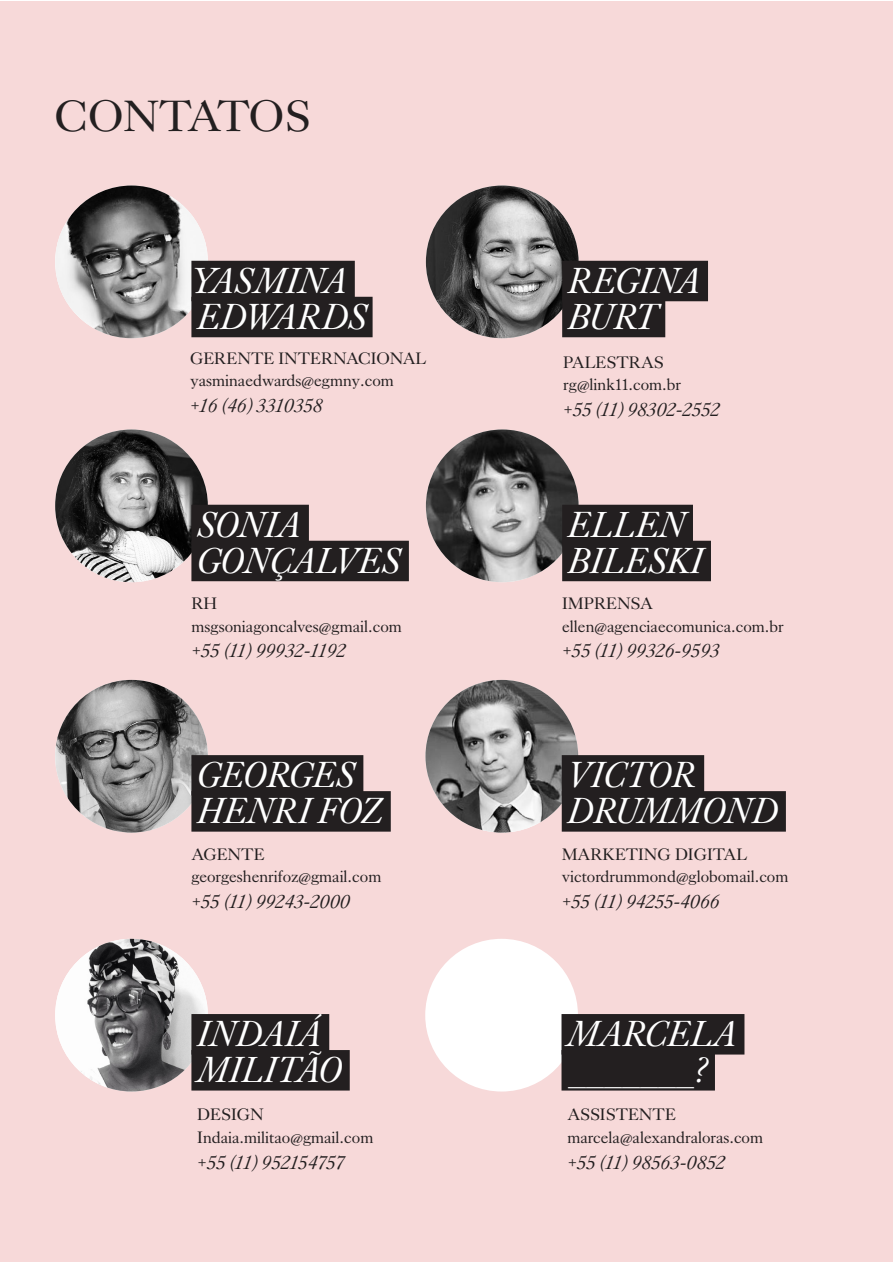
<style>
.page{position:relative;width:893px;height:1263px;background:#fff}
.page>*{position:absolute;margin:0;border:0;box-sizing:border-box;transform-origin:0 0}
.Titulo{font:43.5px "Kings Caslon Display";letter-spacing:-.01em;color:#231f20}
.NOME{font:italic 36px "Kings Caslon Display";color:#fff}
.Texto{font:italic 19.5px "Kings Caslon Display";color:#231f20}
.Texto-2{font:16.5px "Kings Caslon Display";color:#231f20}
</style>
<div class="page">
<div style="left:0;top:1px;width:893px;height:1261px;background:#f7d9d9"></div>
<img style="left:55px;top:186px;width:153px;height:152px;border-radius:76px">
<img style="left:426px;top:186px;width:153px;height:152px;border-radius:76px">
<div style="left:191px;top:261px;width:164px;height:40px;background:#231f20"></div>
<div style="left:191px;top:297px;width:182px;height:40px;background:#231f20"></div>
<div style="left:562px;top:261px;width:146px;height:40px;background:#231f20"></div>
<div style="left:562px;top:297px;width:103px;height:40px;background:#231f20"></div>
<img style="left:55px;top:939px;width:153px;height:152px;border-radius:76px">
<div style="left:191px;top:1014px;width:138px;height:40px;background:#231f20"></div>
<div style="left:191px;top:1050px;width:159px;height:40px;background:#231f20"></div>
<div style="left:425px;top:939px;width:153px;height:152px;background:#fff;border-radius:50%"></div>
<div style="left:561px;top:1014px;width:183px;height:40px;background:#231f20"></div>
<div style="left:561px;top:1050px;width:154px;height:40px;background:#231f20"></div>
<img style="left:55px;top:429px;width:153px;height:153px;border-radius:76px">
<img style="left:426px;top:429px;width:153px;height:153px;border-radius:76px">
<div style="left:191px;top:505px;width:118px;height:40px;background:#231f20"></div>
<div style="left:191px;top:541px;width:218px;height:40px;background:#231f20"></div>
<div style="left:562px;top:505px;width:131px;height:40px;background:#231f20"></div>
<div style="left:562px;top:541px;width:149px;height:40px;background:#231f20"></div>
<img style="left:55px;top:680px;width:153px;height:153px;border-radius:76px">
<img style="left:425px;top:680px;width:153px;height:153px;border-radius:76px">
<div style="left:191px;top:755px;width:172px;height:41px;background:#231f20"></div>
<div style="left:191px;top:791px;width:200px;height:41px;background:#231f20"></div>
<div style="left:562px;top:755px;width:142px;height:41px;background:#231f20"></div>
<div style="left:562px;top:791px;width:224px;height:41px;background:#231f20"></div>
<p class="Titulo" style="left:55px;top:91px;width:257px">CONTATOS</p>
<p class="NOME" style="left:191px;top:260px;width:158px">YASMINA</p>
<p class="NOME" style="left:198px;top:296px;width:172px">EDWARDS</p>
<p class="Texto-2" style="left:190px;top:349px;width:238px">GERENTE INTERNACIONAL</p>
<p class="Texto-2" style="left:190px;top:371px;width:205px">yasminaedwards@egmny.com</p>
<p class="Texto" style="left:190px;top:394px;width:135px">+16 (46) 3310358</p>
<p class="NOME" style="left:198px;top:504px;width:106px">SONIA</p>
<p class="NOME" style="left:198px;top:540px;width:206px">GONÇALVES</p>
<p class="Texto-2" style="left:191px;top:594px;width:27px">RH</p>
<p class="Texto-2" style="left:191px;top:617px;width:212px">msgsoniagoncalves@gmail.com</p>
<p class="Texto" style="left:191px;top:640px;width:157px">+55 (11) 99932-1192</p>
<p class="NOME" style="left:198px;top:754px;width:160px">GEORGES</p>
<p class="NOME" style="left:198px;top:790px;width:188px">HENRI FOZ</p>
<p class="Texto-2" style="left:191px;top:845px;width:75px">AGENTE</p>
<p class="Texto-2" style="left:191px;top:867px;width:191px">georgeshenrifoz@gmail.com</p>
<p class="Texto" style="left:191px;top:890px;width:161px">+55 (11) 99243-2000</p>
<p class="NOME" style="left:198px;top:1013px;width:126px">INDAIÁ</p>
<p class="NOME" style="left:198px;top:1049px;width:147px">MILITÃO</p>
<p class="Texto-2" style="left:197px;top:1105px;width:68px">DESIGN</p>
<p class="Texto-2" style="left:197px;top:1128px;width:178px">Indaia.militao@gmail.com</p>
<p class="Texto" style="left:197px;top:1151px;width:149px">+55 (11) 952154757</p>
<p class="NOME" style="left:569px;top:260px;width:134px">REGINA</p>
<p class="NOME" style="left:569px;top:296px;width:91px">BURT</p>
<p class="Texto-2" style="left:563px;top:353px;width:102px">PALESTRAS</p>
<p class="Texto-2" style="left:563px;top:375px;width:119px">rg@link11.com.br</p>
<p class="Texto" style="left:563px;top:398px;width:159px">+55 (11) 98302-2552</p>
<p class="NOME" style="left:569px;top:504px;width:119px">ELLEN</p>
<p class="NOME" style="left:569px;top:540px;width:137px">BILESKI</p>
<p class="Texto-2" style="left:562px;top:594px;width:92px">IMPRENSA</p>
<p class="Texto-2" style="left:562px;top:617px;width:223px">ellen@agenciaecomunica.com.br</p>
<p class="Texto" style="left:562px;top:640px;width:160px">+55 (11) 99326-9593</p>
<p class="NOME" style="left:568px;top:754px;width:131px">VICTOR</p>
<p class="NOME" style="left:568px;top:790px;width:212px">DRUMMOND</p>
<p class="Texto-2" style="left:562px;top:845px;width:187px">MARKETING DIGITAL</p>
<p class="Texto-2" style="left:562px;top:867px;width:228px">victordrummond@globomail.com</p>
<p class="Texto" style="left:562px;top:890px;width:160px">+55 (11) 94255-4066</p>
<p class="NOME" style="left:568px;top:1013px;width:171px">MARCELA</p>
<p class="NOME" style="left:568px;top:1049px;width:142px">_______?</p>
<p class="Texto-2" style="left:567px;top:1105px;width:110px">ASSISTENTE</p>
<p class="Texto-2" style="left:567px;top:1128px;width:197px">marcela@alexandraloras.com</p>
<p class="Texto" style="left:567px;top:1151px;width:160px">+55 (11) 98563-0852</p>
</div>
